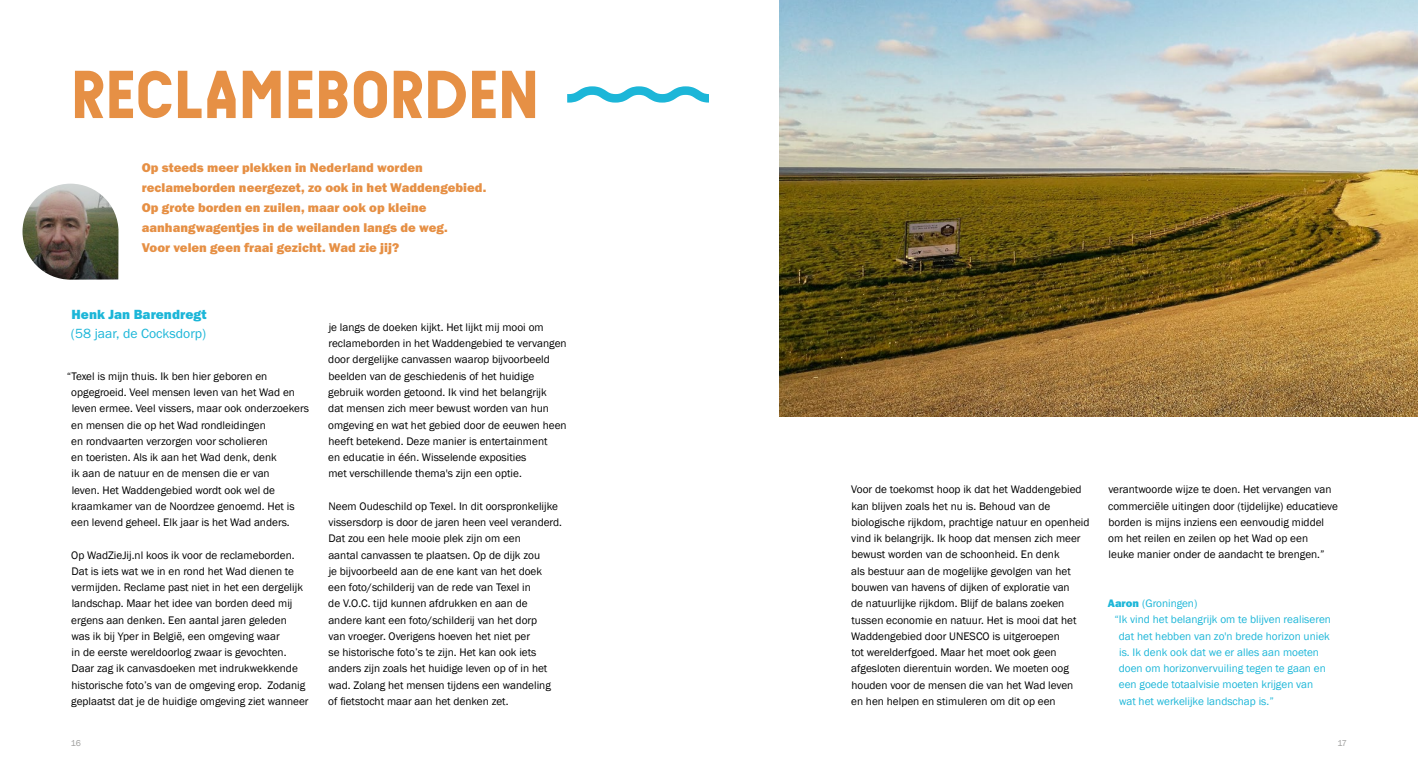
<style>
.page{position:relative;width:1418px;height:780px;background:#fff}
.page>*{position:absolute;margin:0;border:0;box-sizing:border-box;transform-origin:0 0}
.t1{font:67.5px "Stormvloed";color:#e69045}
.t2{font:13.75px "Franklin Gothic URW Boo";color:#1cb6d8}
.t3{font:13.75px "Franklin Gothic URW Hea";color:#1cb6d8}
.t4{font:13.12px/20px "Franklin Gothic URW Hea";color:#e69045}
.t5{font:11.25px/16.2px "Franklin Gothic";color:#000}
.t6{font:11.25px/16.2px "Franklin Gothic";color:#1cb6d8}
.t7{font:11.25px "Franklin Gothic URW Boo";color:#1cb6d8}
.t8{font:8.75px "Franklin Gothic";color:#9d9d9c}
.s1{font-family:"Franklin Gothic URW Hea"}
</style>
<div class="page">
<img style="left:780px;top:0;width:637px;height:416px">
<svg style="left:567px;top:86px;width:142px;height:17px"></svg>
<img style="left:22px;top:184px;width:96px;height:95px">
<h1 class="t1" style="left:71px;top:55px;width:469px">RECLAMEBORDEN</h1>
<p class="t4" style="left:142px;top:157px;width:346px">Op steeds meer plekken in Nederland worden reclameborden neergezet, zo ook in het Waddengebied.<br>Op grote borden en zuilen, maar ook op kleine aanhangwagentjes in de weilanden langs de weg.<br>Voor velen geen fraai gezicht. Wad zie jij?</p>
<p class="t3" style="left:72px;top:305px;width:137px">Henk Jan Barendregt</p>
<p class="t2" style="left:71px;top:324px;width:137px">(58 jaar, de Cocksdorp)</p>
<p class="t5" style="left:71px;top:368px;width:239px;text-indent:-4px">“Texel is mijn thuis. Ik ben hier geboren en opgegroeid. Veel mensen leven van het Wad en leven ermee. Veel vissers, maar ook onderzoekers en mensen die op het Wad rondleidingen<br>en rondvaarten verzorgen voor scholieren<br>en toeristen. Als ik aan het Wad denk, denk<br>ik aan de natuur en de mensen die er van<br>leven. Het Waddengebied wordt ook wel de kraamkamer van de Noordzee genoemd. Het is een levend geheel. Elk jaar is het Wad anders.</p>
<p class="t5" style="left:71px;top:547px;width:239px">Op WadZieJij.nl koos ik voor de reclameborden.<br>Dat is iets wat we in en rond het Wad dienen te vermijden. Reclame past niet in het een dergelijk landschap. Maar het idee van borden deed mij ergens aan denken. Een aantal jaren geleden<br>was ik bij Yper in België, een omgeving waar<br>in de eerste wereldoorlog zwaar is gevochten.<br>Daar zag ik canvasdoeken met indrukwekkende historische foto’s van de omgeving erop. Zodanig geplaatst dat je de huidige omgeving ziet wanneer</p>
<p class="t5" style="left:328px;top:319px;width:240px">je langs de doeken kijkt. Het lijkt mij mooi om reclameborden in het Waddengebied te vervangen door dergelijke canvassen waarop bijvoorbeeld beelden van de geschiedenis of het huidige gebruik worden getoond. Ik vind het belangrijk<br>dat mensen zich meer bewust worden van hun omgeving en wat het gebied door de eeuwen heen heeft betekend. Deze manier is entertainment<br>en educatie in één. Wisselende exposities<br>met verschillende thema's zijn een optie.</p>
<p class="t5" style="left:328px;top:498px;width:235px">Neem Oudeschild op Texel. In dit oorspronkelijke vissersdorp is door de jaren heen veel veranderd.<br>Dat zou een hele mooie plek zijn om een<br>aantal canvassen te plaatsen. Op de dijk zou<br>je bijvoorbeeld aan de ene kant van het doek een foto/schilderij van de rede van Texel in<br>de V.O.C. tijd kunnen afdrukken en aan de andere kant een foto/schilderij van het dorp<br>van vroeger. Overigens hoeven het niet per<br>se historische foto’s te zijn. Het kan ook iets anders zijn zoals het huidige leven op of in het wad. Zolang het mensen tijdens een wandeling of fietstocht maar aan het denken zet.</p>
<p class="t5" style="left:851px;top:482px;width:240px">Voor de toekomst hoop ik dat het Waddengebied kan blijven zoals het nu is. Behoud van de biologische rijkdom, prachtige natuur en openheid vind ik belangrijk. Ik hoop dat mensen zich meer bewust worden van de schoonheid. En denk<br>als bestuur aan de mogelijke gevolgen van het bouwen van havens of dijken of exploratie van<br>de natuurlijke rijkdom. Blijf de balans zoeken tussen economie en natuur. Het is mooi dat het Waddengebied door UNESCO is uitgeroepen<br>tot werelderfgoed. Maar het moet ook geen afgesloten dierentuin worden. We moeten oog houden voor de mensen die van het Wad leven<br>en hen helpen en stimuleren om dit op een</p>
<p class="t5" style="left:1108px;top:481px;width:231px">verantwoorde wijze te doen. Het vervangen van commerciële uitingen door (tijdelijke) educatieve borden is mijns inziens een eenvoudig middel om het reilen en zeilen op het Wad op een<br>leuke manier onder de aandacht te brengen.”</p>
<p class="t7" style="left:1107px;top:596px;width:91px"><span class="s1">Aaron</span> (Groningen)</p>
<p class="t6" style="left:1118px;top:611px;width:214px;text-indent:-4px">“Ik vind het belangrijk om te blijven realiseren dat het hebben van zo'n brede horizon uniek is. Ik denk ook dat we er alles aan moeten doen om horizonvervuiling tegen te gaan en een goede totaalvisie moeten krijgen van wat het werkelijke landschap is.”</p>
<p class="t8" style="left:71px;top:737px;width:11px">16</p>
<p class="t8" style="left:1337px;top:737px;width:11px">17</p>
</div>
